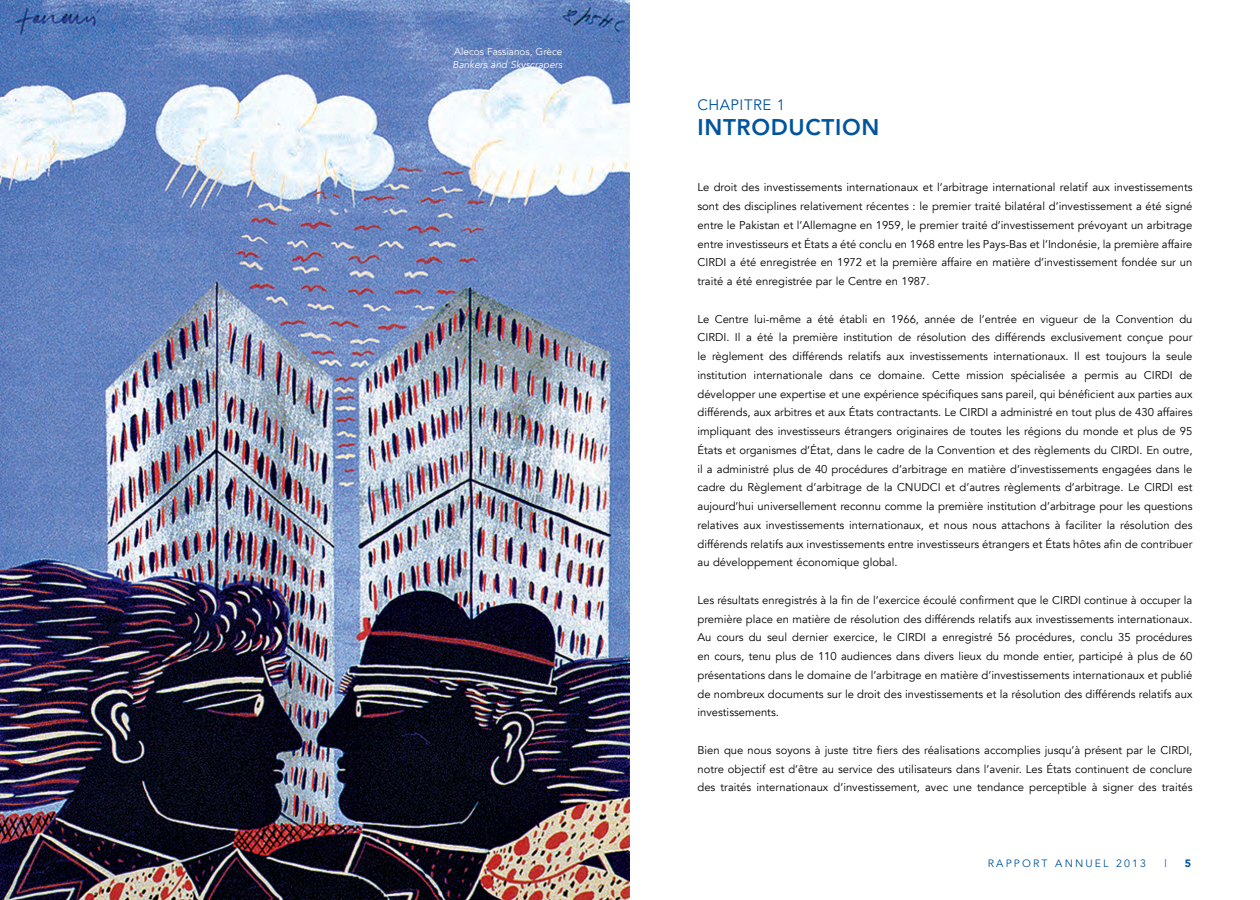
<style>
.page{position:relative;width:1260px;height:900px;background:#fff}
.page>*{position:absolute;margin:0;border:0;box-sizing:border-box;transform-origin:0 0}
.head{font:800 22.5px "Avenir LT Std";letter-spacing:.03em;color:#00549e}
.head-2{font:15px "Avenir LT Std";letter-spacing:.03em;color:#00549e}
.t1{font:11.25px/18.8px "Avenir";color:#000;text-align:justify}
.t2{font:10.62px "Avenir";letter-spacing:.2em;color:#00549e}
.t3{font:900 10.62px "Avenir";color:#00549e}
.body{font:10px/12.5px "Avenir";color:#fff}
.s1{font-style:italic}
</style>
<div class="page">
<img style="left:0;top:0;width:630px;height:900px">
<p class="body" style="left:452px;top:45px;width:112px">Alecos Fassianos, Grèce<br><span class="s1">Bankers and Skyscrapers</span></p>
<p class="head-2" style="left:698px;top:96px;width:89px">CHAPITRE 1</p>
<p class="head" style="left:698px;top:114px;width:183px">INTRODUCTION</p>
<p class="t1" style="left:698px;top:178px;width:497px">Le droit des investissements internationaux et l’arbitrage international relatif aux investissements sont des disciplines relativement récentes : le premier traité bilatéral d’investissement a été signé entre le Pakistan et l’Allemagne en 1959, le premier traité d’investissement prévoyant un arbitrage entre investisseurs et États a été conclu en 1968 entre les Pays-Bas et l’Indonésie, la première affaire CIRDI a été enregistrée en 1972 et la première affaire en matière d’investissement fondée sur un traité a été enregistrée par le Centre en 1987.</p>
<p class="t1" style="left:698px;top:309px;width:497px">Le Centre lui-même a été établi en 1966, année de l’entrée en vigueur de la Convention du CIRDI. Il a été la première institution de résolution des différends exclusivement conçue pour le règlement des différends relatifs aux investissements internationaux. Il est toujours la seule institution internationale dans ce domaine. Cette mission spécialisée a permis au CIRDI de développer une expertise et une expérience spécifiques sans pareil, qui bénéficient aux parties aux différends, aux arbitres et aux États contractants. Le CIRDI a administré en tout plus de 430 affaires impliquant des investisseurs étrangers originaires de toutes les régions du monde et plus de 95<br>États et organismes d’État, dans le cadre de la Convention et des règlements du CIRDI. En outre, il a administré plus de 40 procédures d’arbitrage en matière d’investissements engagées dans le cadre du Règlement d’arbitrage de la CNUDCI et d’autres règlements d’arbitrage. Le CIRDI est aujourd’hui universellement reconnu comme la première institution d’arbitrage pour les questions relatives aux investissements internationaux, et nous nous attachons à faciliter la résolution des différends relatifs aux investissements entre investisseurs étrangers et États hôtes afin de contribuer au développement économique global.</p>
<p class="t1" style="left:698px;top:591px;width:497px">Les résultats enregistrés à la fin de l’exercice écoulé confirment que le CIRDI continue à occuper la première place en matière de résolution des différends relatifs aux investissements internationaux.<br>Au cours du seul dernier exercice, le CIRDI a enregistré 56 procédures, conclu 35 procédures en cours, tenu plus de 110 audiences dans divers lieux du monde entier, participé à plus de 60 présentations dans le domaine de l’arbitrage en matière d’investissements internationaux et publié de nombreux documents sur le droit des investissements et la résolution des différends relatifs aux investissements.</p>
<p class="t1" style="left:698px;top:741px;width:497px">Bien que nous soyons à juste titre fiers des réalisations accomplies jusqu’à présent par le CIRDI, notre objectif est d’être au service des utilisateurs dans l’avenir. Les États continuent de conclure des traités internationaux d’investissement, avec une tendance perceptible à signer des traités</p>
<p class="t2" style="left:988px;top:857px;width:160px">RAPPORT ANNUEL 2013</p>
<p class="t2" style="left:1164px;top:857px;width:4px">|</p>
<p class="t3" style="left:1185px;top:854px;width:8px">5</p>
</div>
